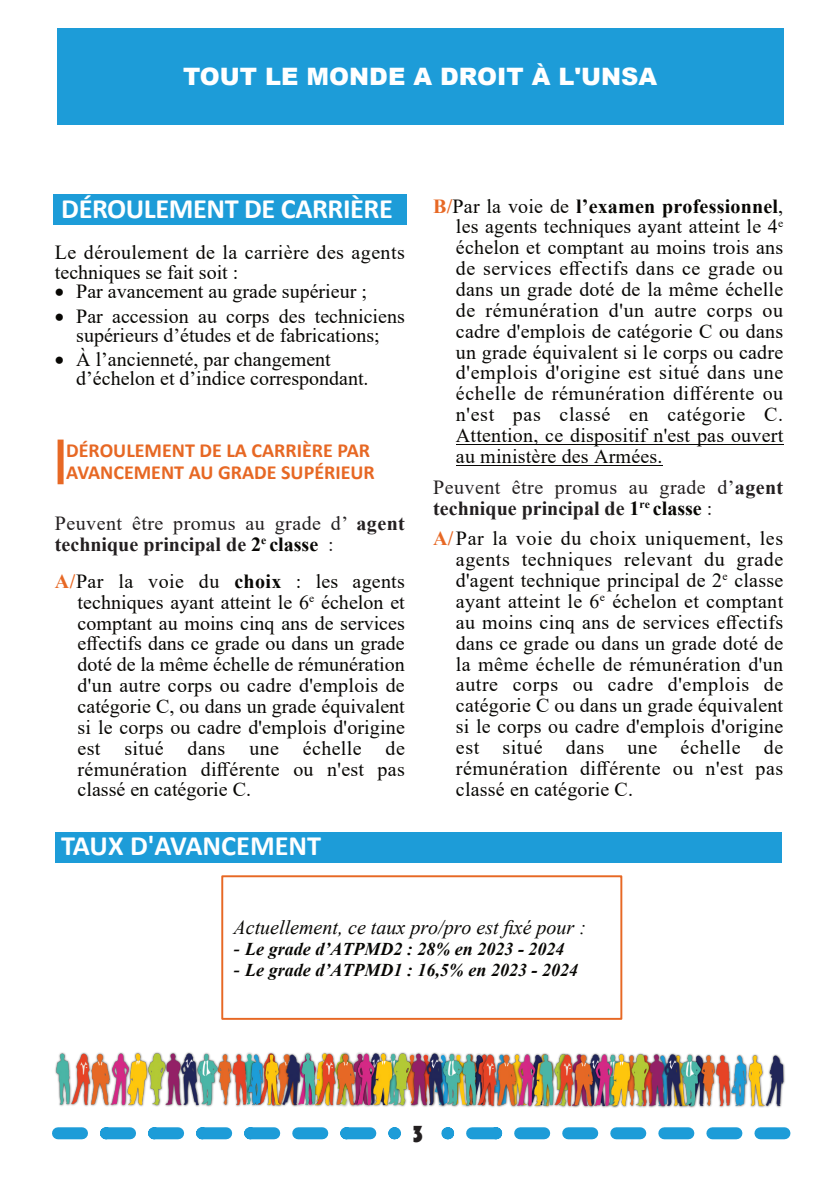
<style>
.page{position:relative;width:840px;height:1191px;background:#fff}
.page>*{position:absolute;margin:0;border:0;box-sizing:border-box;transform-origin:0 0}
.t1{font:700 28px "Calibri";letter-spacing:-.015em;color:#fff}
.t2{font:900 24px "Arial";color:#fff}
.t3{font:24px "Bauhaus 93";color:#231f20}
.t4{font:20px/20.8px "Times New Roman";color:#080704;text-align:justify}
.t5{font:20px/20.8px "Times New Roman";letter-spacing:.02em;color:#231f20}
.t6{font:20px/20.8px "Times New Roman";letter-spacing:.02em;color:#080704}
.t7{font:700 20px/22px "Calibri";color:#e76824}
.t8{font:italic 20px "Times New Roman";color:#080704}
.t9{font:italic 700 18px "Times New Roman";color:#080704}
.s1{font-weight:700}
.s2{font-weight:700;color:#080704}
.s3{font-weight:700;color:#e76824}
.s4{font-weight:400;font-size:20px}
</style>
<div class="page">
<div style="left:57px;top:28px;width:725px;height:97px;background:#1d9cd8"></div>
<svg style="left:58px;top:1127px;width:337px;height:12px"></svg>
<svg style="left:447px;top:1127px;width:337px;height:12px"></svg>
<div style="left:55px;top:831px;width:726px;height:31px;background:#1d9cd8"></div>
<div style="left:53px;top:194px;width:353px;height:31px;background:#1d9cd8"></div>
<div style="left:58px;top:439px;width:6px;height:45px;background:#e76824"></div>
<hr style="left:455px;top:444px;width:327px;height:1px;background:#080704">
<hr style="left:455px;top:465px;width:207px;height:1px;background:#080704">
<img style="left:55px;top:1052px;width:730px;height:56px">
<div style="left:221px;top:875px;width:401px;height:144px;border:2px solid #e76824"></div>
<p class="t2" style="left:183px;top:68px;width:475px">TOUT LE MONDE A DROIT À L'UNSA</p>
<h1 class="t1" style="left:61px;top:197px;width:333px">DÉROULEMENT DE CARRIÈRE</h1>
<p class="t6" style="left:55px;top:243px;width:351px">Le déroulement de la carrière des agents techniques se fait soit :</p>
<p class="t4" style="left:76px;top:281px;width:330px;line-height:24.8px">Par avancement au grade supérieur ;<br>Par accession au corps des techniciens</p>
<p class="t4" style="left:76px;top:324px;width:305px;line-height:24.8px">supérieurs d’études et de fabrications;<br>À l’ancienneté, par changement</p>
<p class="t4" style="left:76px;top:370px;width:294px">d’échelon et d’indice correspondant.</p>
<p class="t7" style="left:66px;top:441px;width:310px">DÉROULEMENT DE LA CARRIÈRE PAR<br>AVANCEMENT AU GRADE SUPÉRIEUR</p>
<p class="t5" style="left:55px;top:515px;width:351px">Peuvent être promus au grade d’ <span class="s1">agent technique principal de</span> <span class="s2">2</span><sup>e</sup> <span class="s2">classe</span> :</p>
<p class="t4" style="left:78px;top:572px;width:328px;text-indent:-23px"><span class="s3">A/</span>Par la voie du <span class="s1">choix</span> : les agents techniques ayant atteint le 6<sup>e</sup> échelon et comptant au moins cinq ans de services effectifs dans ce grade ou dans un grade doté de la même échelle de rémunération d'un autre corps ou cadre d'emplois de catégorie C, ou dans un grade équivalent si le corps ou cadre d'emplois d'origine est situé dans une échelle de rémunération différente ou n'est pas classé en catégorie C.</p>
<h1 class="t1" style="left:61px;top:834px;width:261px">TAUX D'AVANCEMENT</h1>
<p class="t4" style="left:455px;top:197px;width:328px;text-indent:-23px"><span class="s3">B/</span>Par la voie de <span class="s1">l’examen professionnel</span>, les agents techniques ayant atteint le 4<sup>e </sup>échelon et comptant au moins trois ans de services effectifs dans ce grade ou dans un grade doté de la même échelle de rémunération d'un autre corps ou cadre d'emplois de catégorie C ou dans un grade équivalent si le corps ou cadre d'emplois d'origine est situé dans une échelle de rémunération différente ou n'est pas classé en catégorie C.<br>Attention, ce dispositif n'est pas ouvert au ministère des Armées.</p>
<p class="t5" style="left:433px;top:478px;width:351px">Peuvent être promus au grade d’<span class="s1">agent technique principal de</span> <span class="s2">1</span><sup>re</sup> <span class="s2">classe</span> :</p>
<p class="t4" style="left:455px;top:530px;width:328px;text-indent:-23px"><span class="s3">A/</span>Par la voie du choix uniquement, les agents techniques relevant du grade d'agent technique principal de 2<sup>e</sup> classe ayant atteint le 6<sup>e</sup> échelon et comptant au moins cinq ans de services effectifs dans ce grade ou dans un grade doté de la même échelle de rémunération d'un autre corps ou cadre d'emplois de catégorie C ou dans un grade équivalent si le corps ou cadre d'emplois d'origine est situé dans une échelle de rémunération différente ou n'est pas classé en catégorie C.</p>
<p class="t8" style="left:233px;top:920px;width:354px">Actuellement, ce taux pro/pro est fixé pour :</p>
<p class="t9" style="left:233px;top:943px;width:332px"><span class="s4">-</span> Le grade d’ATPMD2 : 28% en 2023 - 2024</p>
<p class="t9" style="left:233px;top:963px;width:346px"><span class="s4">-</span> Le grade d’ATPMD1 : 16,5% en 2023 - 2024</p>
<p class="t3" style="left:411px;top:1120px;width:15px">3</p>
</div>
